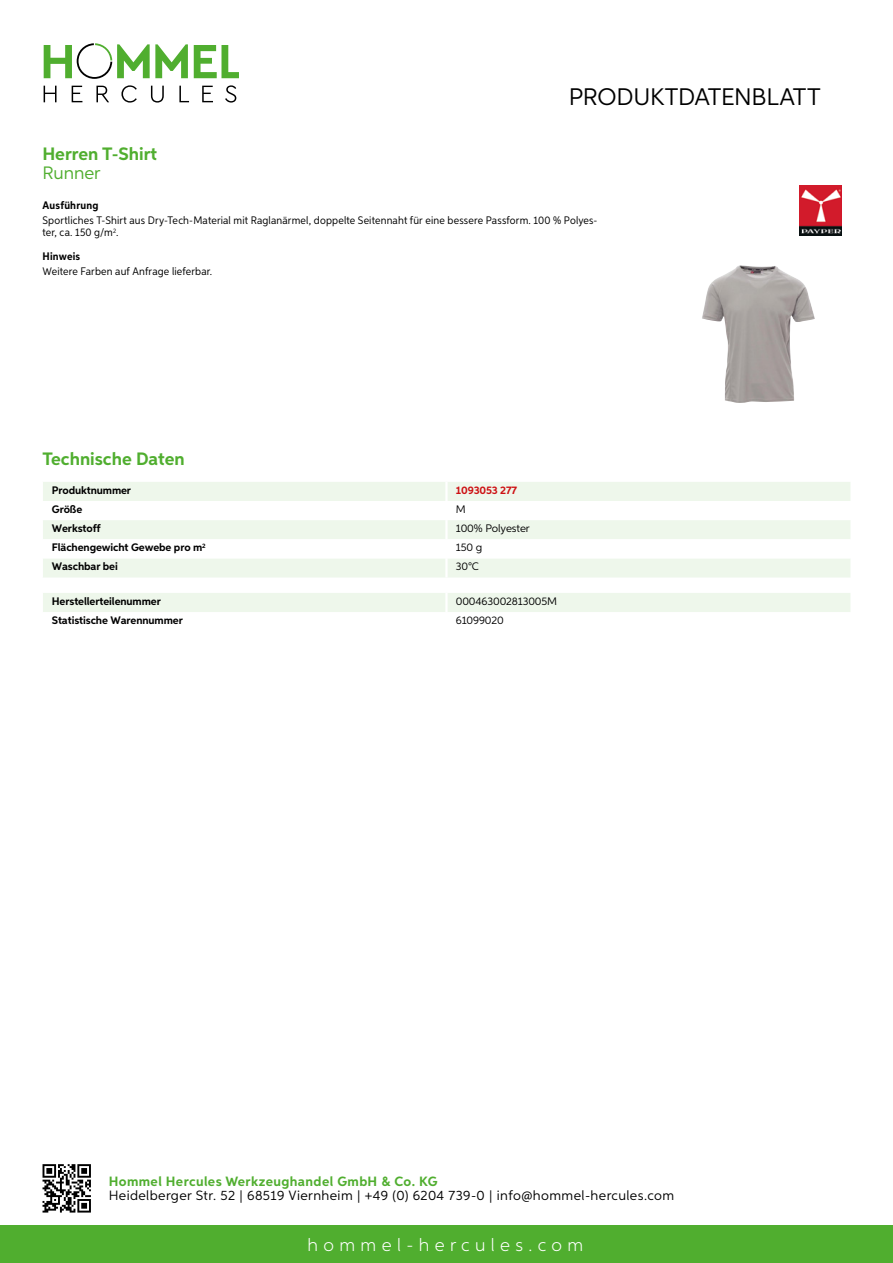
<style>
.page{position:relative;width:893px;height:1263px;background:#fff}
.page>*{position:absolute;margin:0;border:0;box-sizing:border-box;transform-origin:0 0}
.t1{font:24px "Aspira";letter-spacing:-.01em;color:#000}
.t2{font:700 18px "Aspira";color:#50ae2f}
.t3{font:300 18px "Aspira";letter-spacing:.3em;color:#fff}
.t4{font:18px "Aspira";color:#50ae2f}
.t5{font:13.5px "Aspira";letter-spacing:.03em;color:#000}
.t6{font:700 13.5px "Aspira";letter-spacing:.03em;color:#50ae2f}
.t7{font:10.95px/12px "Aspira Nar";letter-spacing:.015em;color:#000}
.t8{font:700 10.95px "Aspira";letter-spacing:-.01em;color:#000}
.t9{font:10.95px "Aspira";letter-spacing:-.01em;color:#000}
.t10{font:700 10.95px "Aspira Nar";letter-spacing:.02em;color:#000}
.t11{font:700 10.95px "Aspira";letter-spacing:-.01em;color:#cd1013}
</style>
<div class="page">
<div style="left:0;top:1226px;width:893px;height:37px;background:#50ae2f"></div>
<svg style="left:43px;top:1164px;width:48px;height:48px"></svg>
<svg style="left:194px;top:45px;width:45px;height:33px"></svg>
<svg style="left:44px;top:43px;width:144px;height:36px"></svg>
<svg style="left:44px;top:86px;width:13px;height:16px"></svg>
<svg style="left:72px;top:86px;width:10px;height:16px"></svg>
<svg style="left:96px;top:86px;width:13px;height:16px"></svg>
<svg style="left:121px;top:85px;width:16px;height:18px"></svg>
<svg style="left:151px;top:86px;width:13px;height:17px"></svg>
<svg style="left:179px;top:86px;width:10px;height:16px"></svg>
<svg style="left:202px;top:86px;width:11px;height:16px"></svg>
<svg style="left:225px;top:85px;width:11px;height:18px"></svg>
<div style="left:43px;top:482px;width:807px;height:95px;background:#eef7eb"></div>
<svg style="left:43px;top:501px;width:807px;height:57px"></svg>
<hr style="left:445px;top:482px;width:3px;height:19px;background:#fff">
<hr style="left:445px;top:501px;width:3px;height:19px;background:#fff">
<hr style="left:445px;top:520px;width:3px;height:19px;background:#fff">
<hr style="left:445px;top:539px;width:3px;height:19px;background:#fff">
<hr style="left:445px;top:558px;width:3px;height:19px;background:#fff">
<div style="left:43px;top:593px;width:807px;height:19px;background:#eef7eb"></div>
<img style="left:702px;top:265px;width:113px;height:138px">
<img style="left:800px;top:185px;width:42px;height:50px">
<h1 class="t1" style="left:569px;top:82px;width:253px">Produktdatenblatt</h1>
<h2 class="t2" style="left:43px;top:142px;width:116px">Herren T-Shirt</h2>
<h2 class="t4" style="left:43px;top:162px;width:60px">Runner</h2>
<p class="t10" style="left:43px;top:199px;width:58px">Ausführung</p>
<p class="t7" style="left:43px;top:214px;width:556px">Sportliches T-Shirt aus Dry-Tech-Material mit Raglanärmel, doppelte Seitennaht für eine bessere Passform. 100 % Polyes&shy;ter, ca. 150 g/m<sup>2</sup>.</p>
<p class="t10" style="left:43px;top:249px;width:39px">Hinweis</p>
<p class="t7" style="left:43px;top:265px;width:171px">Weitere Farben auf Anfrage lieferbar.</p>
<h2 class="t2" style="left:43px;top:448px;width:144px">Technische Daten</h2>
<p class="t8" style="left:52px;top:483px;width:81px">Produktnummer</p>
<p class="t11" style="left:456px;top:483px;width:63px">1093053 277</p>
<p class="t8" style="left:52px;top:502px;width:32px">Größe</p>
<p class="t9" style="left:456px;top:502px;width:11px">M</p>
<p class="t8" style="left:52px;top:521px;width:50px">Werkstoff</p>
<p class="t9" style="left:456px;top:522px;width:75px">100% Polyester</p>
<p class="t8" style="left:52px;top:541px;width:155px">Flächengewicht Gewebe pro m<sup>2</sup></p>
<p class="t9" style="left:456px;top:541px;width:28px">150 g</p>
<p class="t8" style="left:52px;top:560px;width:68px">Waschbar bei</p>
<p class="t9" style="left:456px;top:560px;width:25px">30°C</p>
<p class="t8" style="left:52px;top:594px;width:111px">Herstellerteilenummer</p>
<p class="t9" style="left:456px;top:594px;width:103px">000463002813005M</p>
<p class="t8" style="left:52px;top:613px;width:132px">Statistische Warennummer</p>
<p class="t9" style="left:456px;top:613px;width:49px">61099020</p>
<p class="t6" style="left:109px;top:1172px;width:330px">Hommel Hercules Werkzeughandel GmbH &amp; Co. KG</p>
<p class="t5" style="left:109px;top:1187px;width:567px">Heidelberger Str. 52 | 68519 Viernheim | +49 (0) 6204 739-0 | info@hommel-hercules.com</p>
<h2 class="t3" style="left:307px;top:1234px;width:277px">hommel-hercules.com</h2>
</div>
